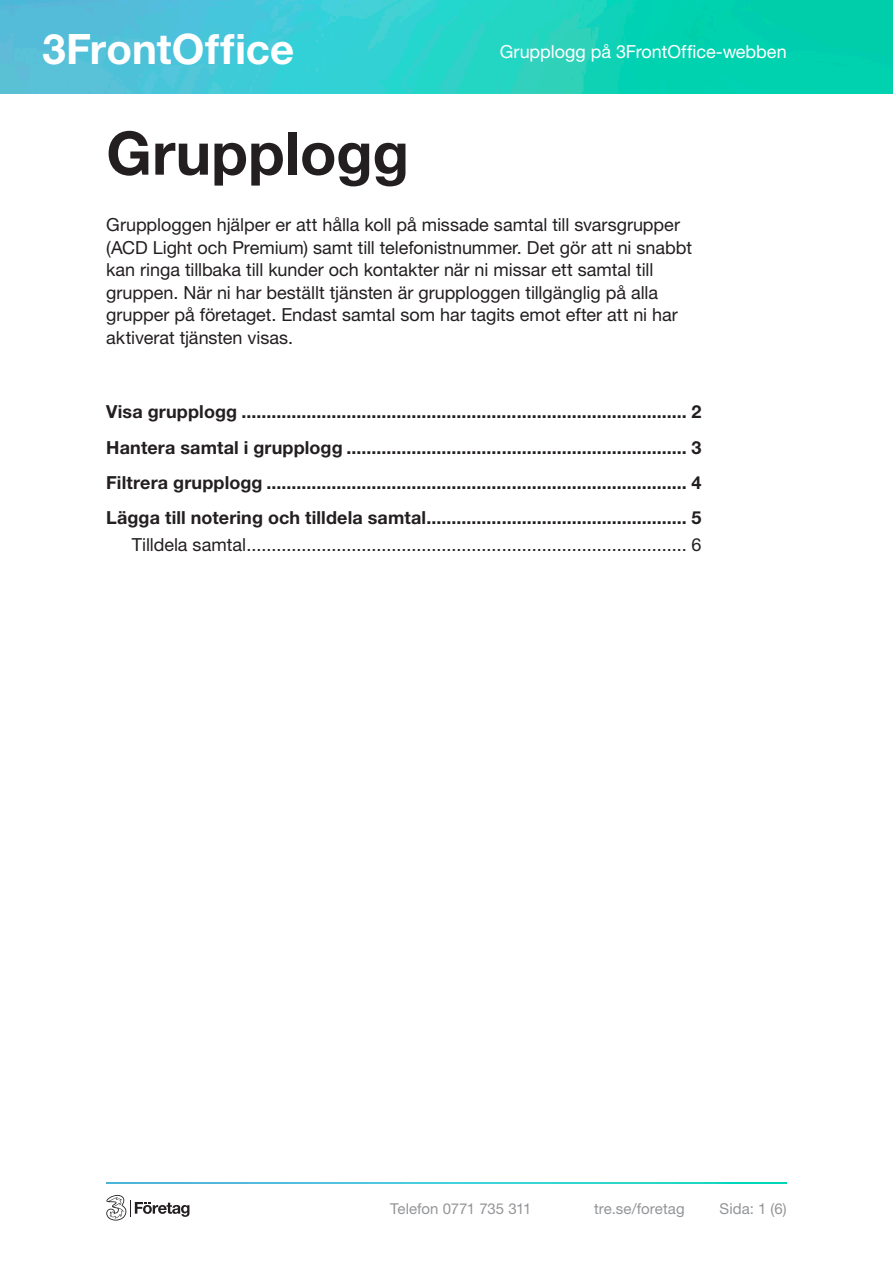
<style>
.page{position:relative;width:893px;height:1263px;background:#fff}
.page>*{position:absolute;margin:0;border:0;box-sizing:border-box;transform-origin:0 0}
.Kapitelrubrik{font:700 60px "Helvetica Neue LT Std";color:#231f20}
.t1{font:700 42px "Helvetica Neue LT Std";letter-spacing:.005em;color:#fff}
.Innehåll_1{font:700 18px "Helvetica Neue LT Std";letter-spacing:.005em;color:#231f20}
.Brödtext{font:18px/22.5px "Helvetica Neue LT Std";letter-spacing:-.005em;color:#231f20}
.Innehåll_2{font:18px "Helvetica Neue LT Std";color:#231f20}
.t2{font:18px "Helvetica Neue LT Std";color:#fff}
.t3{font:15px "Helvetica Neue LT Std";letter-spacing:.005em;color:#939598}
</style>
<div class="page">
<svg style="left:106px;top:1195px;width:83px;height:25px"></svg>
<img style="left:106px;top:1182px;width:681px;height:2px">
<img style="left:0;top:0;width:893px;height:94px">
<h2 class="t1" style="left:43px;top:23px;width:253px">3FrontOffice</h2>
<p class="t2" style="left:500px;top:40px;width:288px">Grupplogg på 3FrontOffice-webben</p>
<p class="Kapitelrubrik" style="left:106px;top:116px;width:304px">Grupplogg</p>
<p class="Brödtext" style="left:106px;top:213px;width:587px">Grupploggen hjälper er att hålla koll på missade samtal till svarsgrupper (ACD Light och Premium) samt till telefonistnummer. Det gör att ni snabbt kan ringa tillbaka till kunder och kontakter när ni missar ett samtal till gruppen. När ni har beställt tjänsten är grupploggen tillgänglig på alla grupper på företaget. Endast samtal som har tagits emot efter att ni har aktiverat tjänsten visas.</p>
<p class="Innehåll_1" style="left:106px;top:401px;width:597px">Visa grupplogg ......................................................................................... 2</p>
<p class="Innehåll_1" style="left:106px;top:436px;width:597px">Hantera samtal i grupplogg .................................................................... 3</p>
<p class="Innehåll_1" style="left:106px;top:471px;width:597px">Filtrera grupplogg .................................................................................... 4</p>
<p class="Innehåll_1" style="left:106px;top:507px;width:597px">Lägga till notering och tilldela samtal.................................................... 5</p>
<p class="Innehåll_2" style="left:132px;top:534px;width:571px">Tilldela samtal........................................................................................ 6</p>
<p class="t3" style="left:390px;top:1200px;width:143px">Telefon 0771 735 311</p>
<p class="t3" style="left:594px;top:1200px;width:92px">tre.se/foretag</p>
<p class="t3" style="left:720px;top:1200px;width:69px">Sida: 1 (6)</p>
</div>
